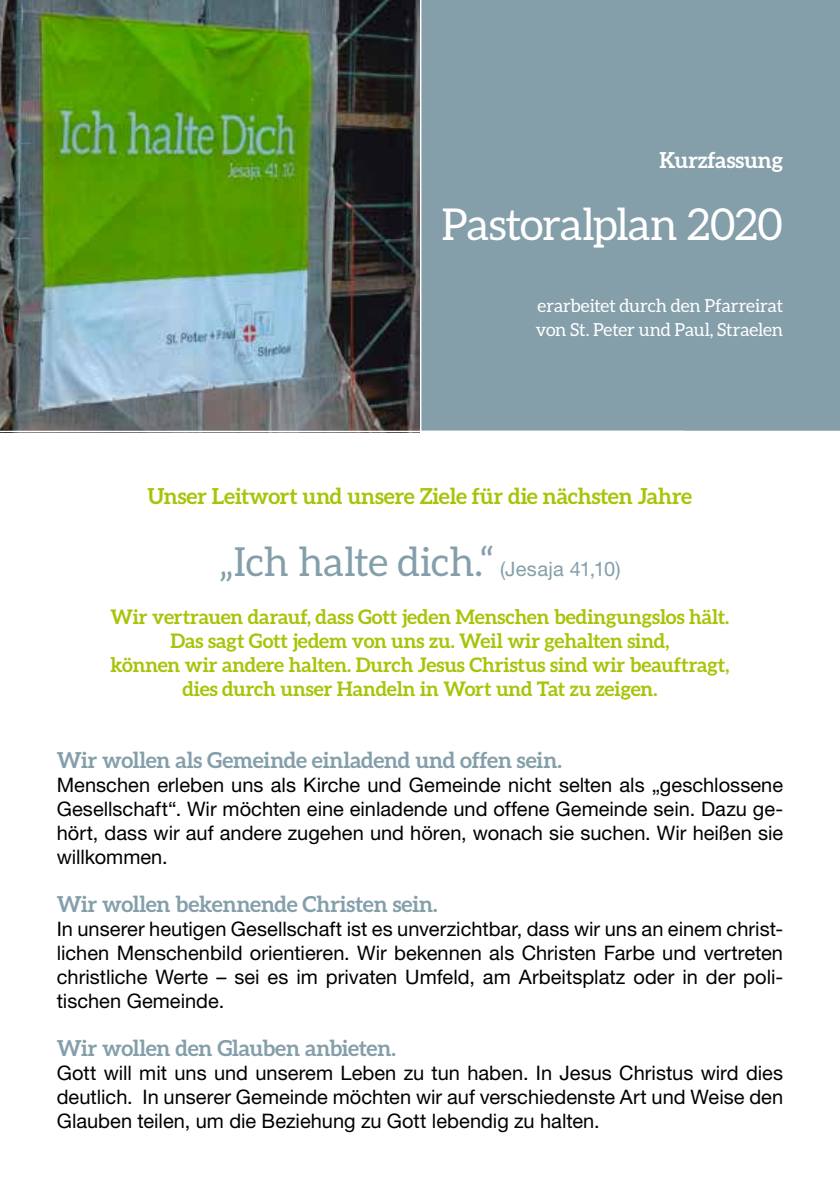
<style>
.page{position:relative;width:840px;height:1191px;background:#fff}
.page>*{position:absolute;margin:0;border:0;box-sizing:border-box;transform-origin:0 0}
.t1{font:44px "Aleo";letter-spacing:-.02em;color:#fff}
.t2{font:40px "Aleo";color:#849faa}
.t3{font:700 22px "Aleo";letter-spacing:-.005em;color:#849faa}
.t4{font:700 22px "Aleo";letter-spacing:-.005em;color:#a9c308}
.t5{font:700 22px "Aleo";letter-spacing:-.005em;color:#fff}
.t6{font:20px/24px "Helvetica Neue";color:#000;text-align:justify}
.t7{font:700 20px/24px "Aleo";color:#a9c308;text-align:center}
.t8{font:18px/24px "Aleo";letter-spacing:-.005em;color:#fff}
.s1{font-family:"Helvetica Neue";font-size:20px}
</style>
<div class="page">
<div style="left:421px;top:0;width:418px;height:431px;background:#849faa"></div>
<img style="left:0;top:0;width:420px;height:431px">
<p class="t5" style="left:659px;top:147px;width:125px">Kurzfassung</p>
<h1 class="t1" style="left:441px;top:200px;width:343px">Pastoralplan 2020</h1>
<p class="t8" style="left:535px;top:293px;width:249px">erarbeitet durch den Pfarreirat von St. Peter und Paul, Straelen</p>
<p class="t4" style="left:147px;top:483px;width:546px">Unser Leitwort und unsere Ziele für die nächsten Jahre</p>
<h2 class="t2" style="left:219px;top:539px;width:403px">„Ich halte dich.“ <span class="s1">(Jesaja 41,10)</span></h2>
<p class="t7" style="left:110px;top:604px;width:620px">Wir vertrauen darauf, dass Gott jeden Menschen bedingungslos hält.<br>Das sagt Gott jedem von uns zu. Weil wir gehalten sind,<br>können wir andere halten. Durch Jesus Christus sind wir beauftragt, dies durch unser Handeln in Wort und Tat zu zeigen.</p>
<p class="t3" style="left:57px;top:747px;width:506px">Wir wollen als Gemeinde einladend und offen sein.</p>
<p class="t6" style="left:57px;top:773px;width:727px">Menschen erleben uns als Kirche und Gemeinde nicht selten als „geschlossene Gesellschaft“. Wir möchten eine einladende und offene Gemeinde sein. Dazu ge&shy;hört, dass wir auf andere zugehen und hören, wonach sie suchen. Wir heißen sie willkommen.</p>
<p class="t3" style="left:57px;top:891px;width:382px">Wir wollen bekennende Christen sein.</p>
<p class="t6" style="left:57px;top:917px;width:727px">In unserer heutigen Gesellschaft ist es unverzichtbar, dass wir uns an einem christ&shy;lichen Menschenbild orientieren. Wir bekennen als Christen Farbe und vertreten christliche Werte – sei es im privaten Umfeld, am Arbeitsplatz oder in der poli&shy;tischen Gemeinde.</p>
<p class="t3" style="left:57px;top:1035px;width:340px">Wir wollen den Glauben anbieten.</p>
<p class="t6" style="left:57px;top:1061px;width:727px">Gott will mit uns und unserem Leben zu tun haben. In Jesus Christus wird dies deutlich. In unserer Gemeinde möchten wir auf verschiedenste Art und Weise den Glauben teilen, um die Beziehung zu Gott lebendig zu halten.</p>
</div>
